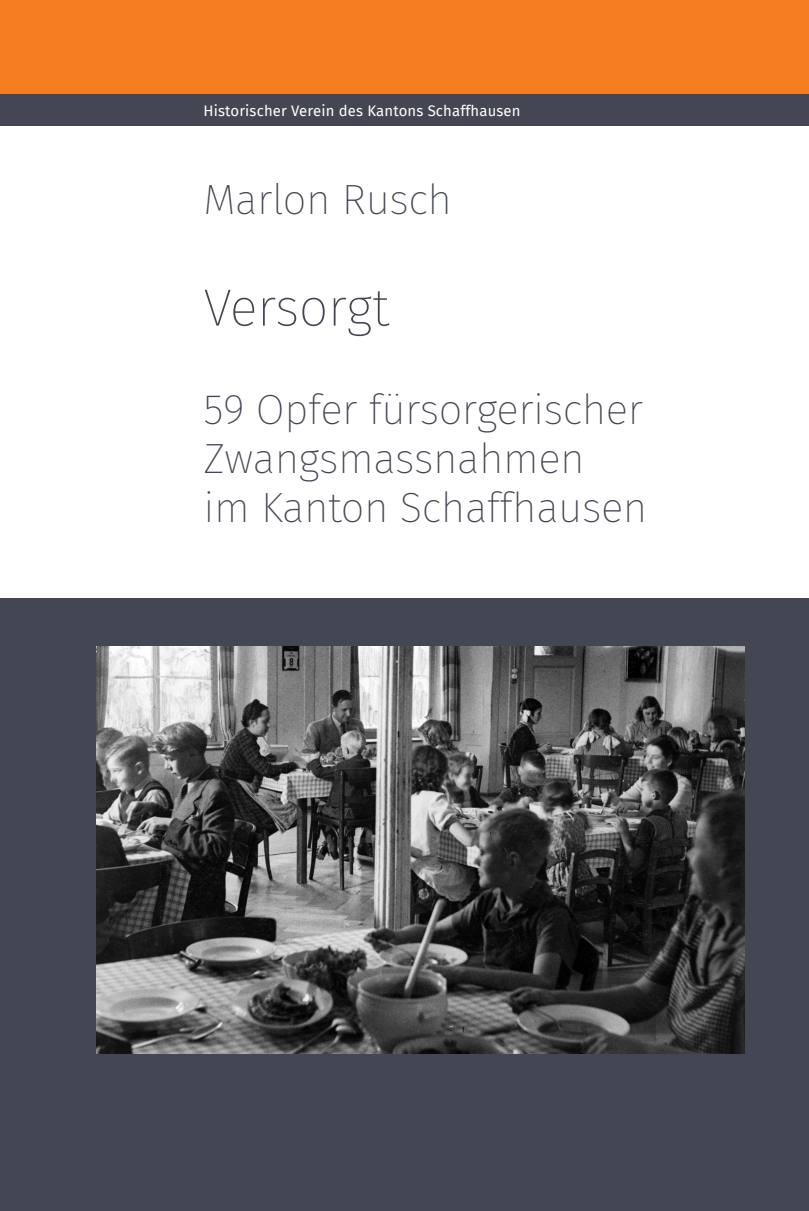
<style>
.page{position:relative;width:809px;height:1211px;background:#fff}
.page>*{position:absolute;margin:0;border:0;box-sizing:border-box;transform-origin:0 0}
.t1{font:200 52.5px "Fira Sans";letter-spacing:-.01em;color:#444753}
.t2{font:200 42px/49px "Fira Sans";letter-spacing:-.01em;color:#444753}
.t3{font:14.88px "Fira Sans";letter-spacing:.01em;color:#fff}
</style>
<div class="page">
<div style="left:0;top:598px;width:809px;height:612px;background:#444753"></div>
<img style="left:96px;top:646px;width:648px;height:407px">
<div style="left:0;top:0;width:809px;height:96px;background:#f47d21"></div>
<div style="left:0;top:94px;width:809px;height:32px;background:#444753"></div>
<p class="t3" style="left:203px;top:100px;width:319px">Historischer Verein des Kantons Schaffhausen</p>
<p class="t2" style="left:203px;top:174px;width:250px">Marlon Rusch</p>
<p class="t1" style="left:203px;top:270px;width:187px">Versorgt</p>
<p class="t2" style="left:203px;top:384px;width:445px">59 Opfer fürsorgerischer<br>Zwangsmassnahmen<br>im Kanton Schaffhausen</p>
</div>
